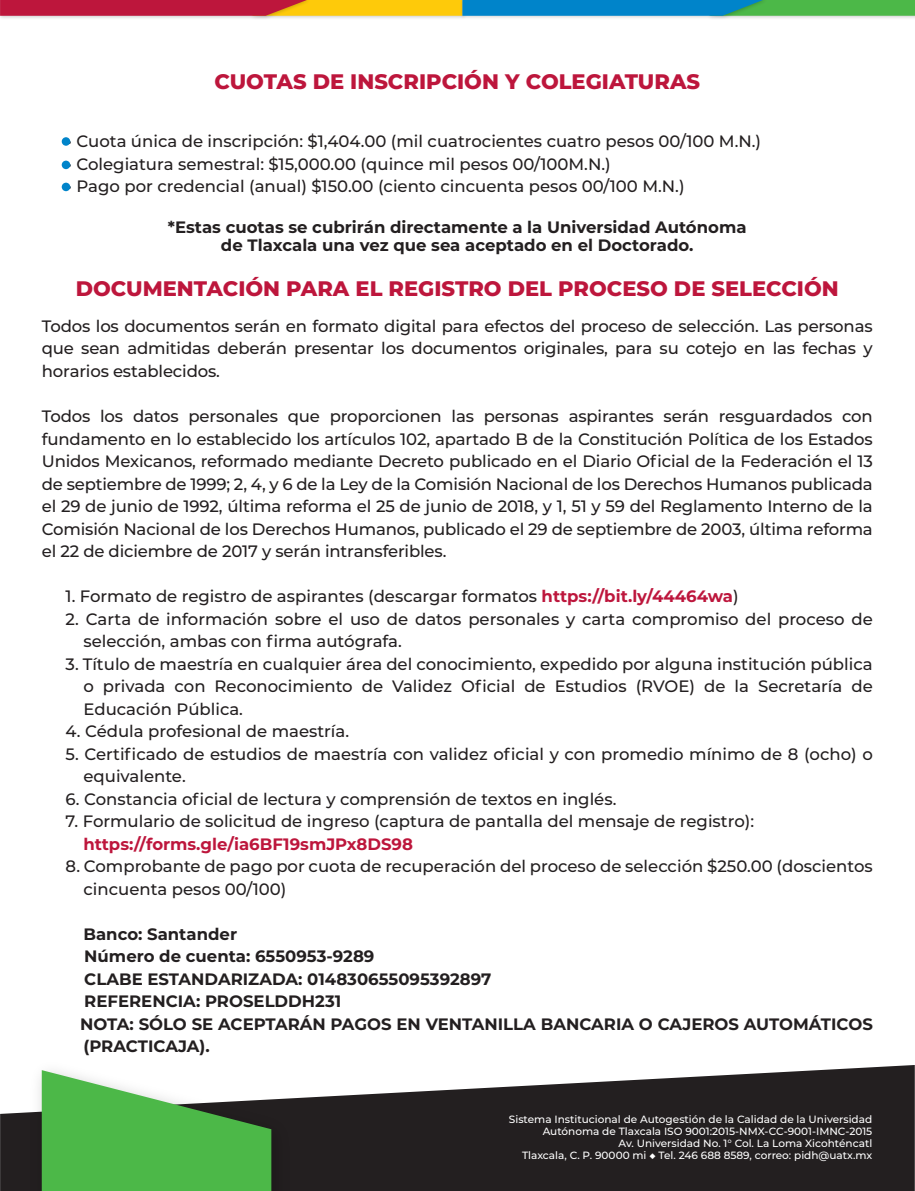
<style>
.page{position:relative;width:915px;height:1191px;background:#fff}
.page>*{position:absolute;margin:0;border:0;box-sizing:border-box;transform-origin:0 0}
.t1{font:800 21px "Montserrat";color:#bd163c}
.t2{font:500 16.5px/22.5px "Montserrat";color:#231f20;text-align:justify}
.t3{font:700 16.5px/22.5px "Montserrat";color:#231f20;text-align:center}
.t4{font:700 16.5px "Montserrat";color:#bd163c}
.t5{font:500 10.5px/12px "Montserrat";color:#fff;text-align:right}
.s1{font-weight:700;color:#bd163c}
</style>
<div class="page">
<svg style="left:0;top:1065px;width:914px;height:126px;background:#423e3f"></svg>
<img style="left:24px;top:1065px;width:272px;height:126px">
<svg style="left:42px;top:1070px;width:229px;height:121px"></svg>
<svg style="left:0;top:0;width:914px;height:16px;background:#7b7961"></svg>
<div style="left:62px;top:137px;width:8px;height:9px;background:#0084ca;border-radius:4px"></div>
<div style="left:62px;top:161px;width:8px;height:8px;background:#0084ca;border-radius:4px"></div>
<div style="left:62px;top:183px;width:8px;height:8px;background:#0084ca;border-radius:4px"></div>
<p class="t1" style="left:214px;top:66px;width:487px">CUOTAS DE INSCRIPCIÓN Y COLEGIATURAS</p>
<p class="t2" style="left:67px;top:130px;width:695px">• Cuota única de inscripción: $1,404.00 (mil cuatrocientes cuatro pesos 00/100 M.N.)</p>
<p class="t2" style="left:67px;top:152px;width:545px">• Colegiatura semestral: $15,000.00 (quince mil pesos 00/100M.N.)</p>
<p class="t2" style="left:67px;top:175px;width:619px">• Pago por credencial (anual) $150.00 (ciento cincuenta pesos 00/100 M.N.)</p>
<p class="t3" style="left:168px;top:217px;width:580px;line-height:18px">*Estas cuotas se cubrirán directamente a la Universidad Autónoma de Tlaxcala una vez que sea aceptado en el Doctorado.</p>
<p class="t1" style="left:76px;top:273px;width:764px">DOCUMENTACIÓN PARA EL REGISTRO DEL PROCESO DE SELECCIÓN</p>
<p class="t2" style="left:42px;top:314px;width:832px">Todos los documentos serán en formato digital para efectos del proceso de selección. Las personas que sean admitidas deberán presentar los documentos originales, para su cotejo en las fechas y horarios establecidos.</p>
<p class="t2" style="left:42px;top:404px;width:832px">Todos los datos personales que proporcionen las personas aspirantes serán resguardados con fundamento en lo establecido los artículos 102, apartado B de la Constitución Política de los Estados Unidos Mexicanos, reformado mediante Decreto publicado en el Diario Oficial de la Federación el 13 de septiembre de 1999; 2, 4, y 6 de la Ley de la Comisión Nacional de los Derechos Humanos publicada el 29 de junio de 1992, última reforma el 25 de junio de 2018, y 1, 51 y 59 del Reglamento Interno de la Comisión Nacional de los Derechos Humanos, publicado el 29 de septiembre de 2003, última reforma el 22 de diciembre de 2017 y serán intransferibles.</p>
<p class="t2" style="left:66px;top:584px;width:674px">1. Formato de registro de aspirantes (descargar formatos <span class="s1">https://bit.ly/44464wa</span>)</p>
<p class="t2" style="left:83px;top:607px;width:790px;text-indent:-18px">2. Carta de información sobre el uso de datos personales y carta compromiso del proceso de selección, ambas con firma autógrafa.</p>
<p class="t2" style="left:83px;top:652px;width:790px;text-indent:-18px">3. Título de maestría en cualquier área del conocimiento, expedido por alguna institución pública o privada con Reconocimiento de Validez Oficial de Estudios (RVOE) de la Secretaría de Educación Pública.</p>
<p class="t2" style="left:66px;top:719px;width:285px">4. Cédula profesional de maestría.</p>
<p class="t2" style="left:83px;top:742px;width:790px;text-indent:-18px">5. Certificado de estudios de maestría con validez oficial y con promedio mínimo de 8 (ocho) o equivalente.</p>
<p class="t2" style="left:66px;top:787px;width:552px">6. Constancia oficial de lectura y comprensión de textos en inglés.</p>
<p class="t2" style="left:66px;top:809px;width:689px">7. Formulario de solicitud de ingreso (captura de pantalla del mensaje de registro):</p>
<p class="t4" style="left:83px;top:832px;width:331px">https://forms.gle/ia6BF19smJPx8DS98</p>
<p class="t2" style="left:83px;top:854px;width:790px;text-indent:-18px">8. Comprobante de pago por cuota de recuperación del proceso de selección $250.00 (doscientos cincuenta pesos 00/100)</p>
<p class="t3" style="left:80px;top:922px;width:794px;text-align:left">Banco: Santander<br>Número de cuenta: 6550953-9289<br>CLABE ESTANDARIZADA: 014830655095392897<br>REFERENCIA: PROSELDDH231<br>NOTA: SÓLO SE ACEPTARÁN PAGOS EN VENTANILLA BANCARIA O CAJEROS AUTOMÁTICOS (PRACTICAJA).</p>
<p class="t5" style="left:508px;top:1113px;width:365px">Sistema Institucional de Autogestión de la Calidad de la Universidad Autónoma de Tlaxcala ISO 9001:2015-NMX-CC-9001-IMNC-2015<br>Av. Universidad No. 1° Col. La Loma Xicohténcatl<br>Tlaxcala, C. P. 90000 mi ◆ Tel. 246 688 8589, correo: pidh@uatx.mx</p>
</div>
